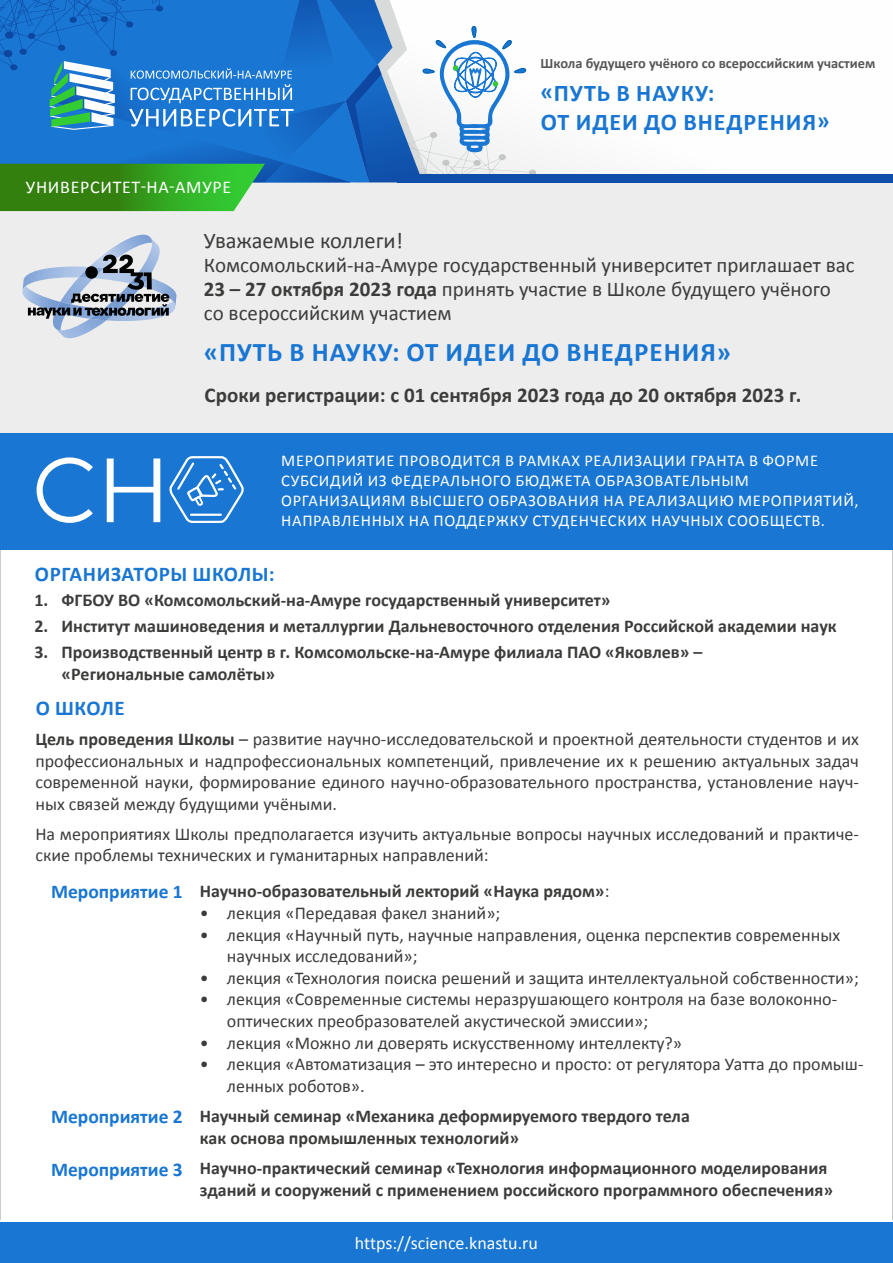
<style>
.page{position:relative;width:893px;height:1263px;background:#fff}
.page>*{position:absolute;margin:0;border:0;box-sizing:border-box;transform-origin:0 0}
.t1{font:700 27px "Calibri";letter-spacing:.04em;color:#1976d2}
.t2{font:700 24px/28.8px "Calibri";letter-spacing:.04em;color:#1976d2}
.t3{font:22.5px "Calibri";color:#3c3c3b}
.t4{font:21px/24px "Calibri";color:#3c3c3b}
.t5{font:700 21px "Calibri";color:#3c3c3b}
.t6{font:700 21px "Calibri";letter-spacing:.03em;color:#1976d2}
.t7{font:18px/21.6px "Calibri";color:#3c3c3b}
.t8{font:700 18px/21.6px "Calibri";color:#3c3c3b}
.t9{font:18px "Calibri";color:#fff}
.t10{font:18px "Calibri";letter-spacing:.04em;color:#fff}
.t11{font:16.5px/19.8px "Calibri";letter-spacing:.04em;color:#fff}
.t12{font:700 14.4px "Calibri";color:#575756}
.s1{font-weight:700}
.s2{font-size:19.5px;color:#1976d2}
.s3{font-weight:400}
</style>
<div class="page">
<div style="left:398px;top:174px;width:495px;height:8px;background:#0f4fa9"></div>
<div style="left:0;top:1222px;width:893px;height:41px;background:#1976d2"></div>
<div style="left:0;top:183px;width:893px;height:259px;background:#ededed"></div>
<div style="left:0;top:434px;width:893px;height:116px;background:#1976d2"></div>
<svg style="left:37px;top:457px;width:56px;height:66px"></svg>
<svg style="left:107px;top:458px;width:53px;height:64px"></svg>
<svg style="left:169px;top:456px;width:75px;height:67px"></svg>
<img style="left:57px;top:239px;width:103px;height:99px">
<img style="left:53px;top:319px;width:12px;height:11px">
<svg style="left:55px;top:328px;width:6px;height:2px"></svg>
<img style="left:60px;top:235px;width:92px;height:17px">
<svg style="left:150px;top:237px;width:2px;height:6px"></svg>
<img style="left:65px;top:319px;width:95px;height:2px">
<img style="left:90px;top:319px;width:29px;height:1px">
<svg style="left:22px;top:252px;width:153px;height:67px"></svg>
<svg style="left:0;top:0;width:536px;height:211px"></svg>
<p class="t10" style="left:26px;top:175px;width:207px">УНИВЕРСИТЕТ-НА-АМУРЕ</p>
<p class="t12" style="left:540px;top:54px;width:336px">Школа будущего учёного со всероссийским участием</p>
<h2 class="t2" style="left:540px;top:79px;width:291px">«ПУТЬ В НАУКУ:<br>ОТ ИДЕИ ДО ВНЕДРЕНИЯ»</h2>
<p class="t3" style="left:204px;top:226px;width:201px">Уважаемые коллеги!</p>
<p class="t4" style="left:204px;top:253px;width:652px">Комсомольский-на-Амуре государственный университет приглашает вас<br><span class="s1">23 – 27 октября 2023 года</span> принять участие в Школе будущего учёного со всероссийским участием</p>
<h1 class="t1" style="left:204px;top:335px;width:529px">«ПУТЬ В НАУКУ: ОТ ИДЕИ ДО ВНЕДРЕНИЯ»</h1>
<p class="t5" style="left:205px;top:382px;width:598px">Сроки регистрации: с 01 сентября 2023 года до 20 октября 2023 г.</p>
<p class="t11" style="left:281px;top:451px;width:579px">МЕРОПРИЯТИЕ ПРОВОДИТСЯ В РАМКАХ РЕАЛИЗАЦИИ ГРАНТА В ФОРМЕ СУБСИДИЙ ИЗ ФЕДЕРАЛЬНОГО БЮДЖЕТА ОБРАЗОВАТЕЛЬНЫМ ОРГАНИЗАЦИЯМ ВЫСШЕГО ОБРАЗОВАНИЯ НА РЕАЛИЗАЦИЮ МЕРОПРИЯТИЙ, НАПРАВЛЕННЫХ НА ПОДДЕРЖКУ СТУДЕНЧЕСКИХ НАУЧНЫХ СООБЩЕСТВ.</p>
<p class="t6" style="left:35px;top:560px;width:241px">ОРГАНИЗАТОРЫ ШКОЛЫ:</p>
<p class="t8" style="left:35px;top:590px;width:578px">1. ФГБОУ ВО «Комсомольский-на-Амуре государственный университет»</p>
<p class="t8" style="left:35px;top:615px;width:804px">2. Институт машиноведения и металлургии Дальневосточного отделения Российской академии наук</p>
<p class="t8" style="left:62px;top:641px;width:642px;text-indent:-27px">3. Производственный центр в г. Комсомольске-на-Амуре филиала ПАО «Яковлев» – «Региональные самолёты»</p>
<p class="t6" style="left:36px;top:694px;width:91px">О ШКОЛЕ</p>
<p class="t7" style="left:35px;top:728px;width:825px;text-align:justify"><span class="s1">Цель проведения Школы</span> – развитие научно-исследовательской и проектной деятельности студентов и их профессиональных и надпрофессиональных компетенций, привлечение их к решению актуальных задач современной науки, формирование единого научно-образовательного пространства, установление науч&shy;ных связей между будущими учёными.</p>
<p class="t7" style="left:35px;top:823px;width:825px">На мероприятиях Школы предполагается изучить актуальные вопросы научных исследований и практиче&shy;ские проблемы технических и гуманитарных направлений:</p>
<p class="t8" style="left:51px;top:880px;width:560px"><span class="s2">Мероприятие 1</span> Научно-образовательный лекторий «Наука рядом»<span class="s3">:</span></p>
<p class="t7" style="left:200px;top:902px;width:302px">• лекция «Передавая факел знаний»;</p>
<p class="t7" style="left:227px;top:924px;width:615px;text-indent:-27px">• лекция «Научный путь, научные направления, оценка перспектив современных научных исследований»;</p>
<p class="t7" style="left:200px;top:967px;width:660px">• лекция «Технология поиска решений и защита интеллектуальной собственности»;</p>
<p class="t7" style="left:227px;top:989px;width:612px;text-indent:-27px">• лекция «Современные системы неразрушающего контроля на базе волоконно&shy;оптических преобразователей акустической эмиссии»;</p>
<p class="t7" style="left:200px;top:1032px;width:484px">• лекция «Можно ли доверять искусственному интеллекту?»</p>
<p class="t7" style="left:227px;top:1053px;width:638px;text-indent:-27px">• лекция «Автоматизация – это интересно и просто: от регулятора Уатта до промыш&shy;ленных роботов».</p>
<p class="t8" style="left:200px;top:1105px;width:492px;text-indent:-149px"><span class="s2">Мероприятие 2</span> Научный семинар «Механика деформируемого твердого тела как основа промышленных технологий»</p>
<p class="t8" style="left:200px;top:1157px;width:635px;text-indent:-149px"><span class="s2">Мероприятие 3</span> Научно-практический семинар «Технология информационного моделирования зданий и сооружений с применением российского программного обеспечения»</p>
<p class="t9" style="left:355px;top:1231px;width:185px">https://science.knastu.ru</p>
</div>
